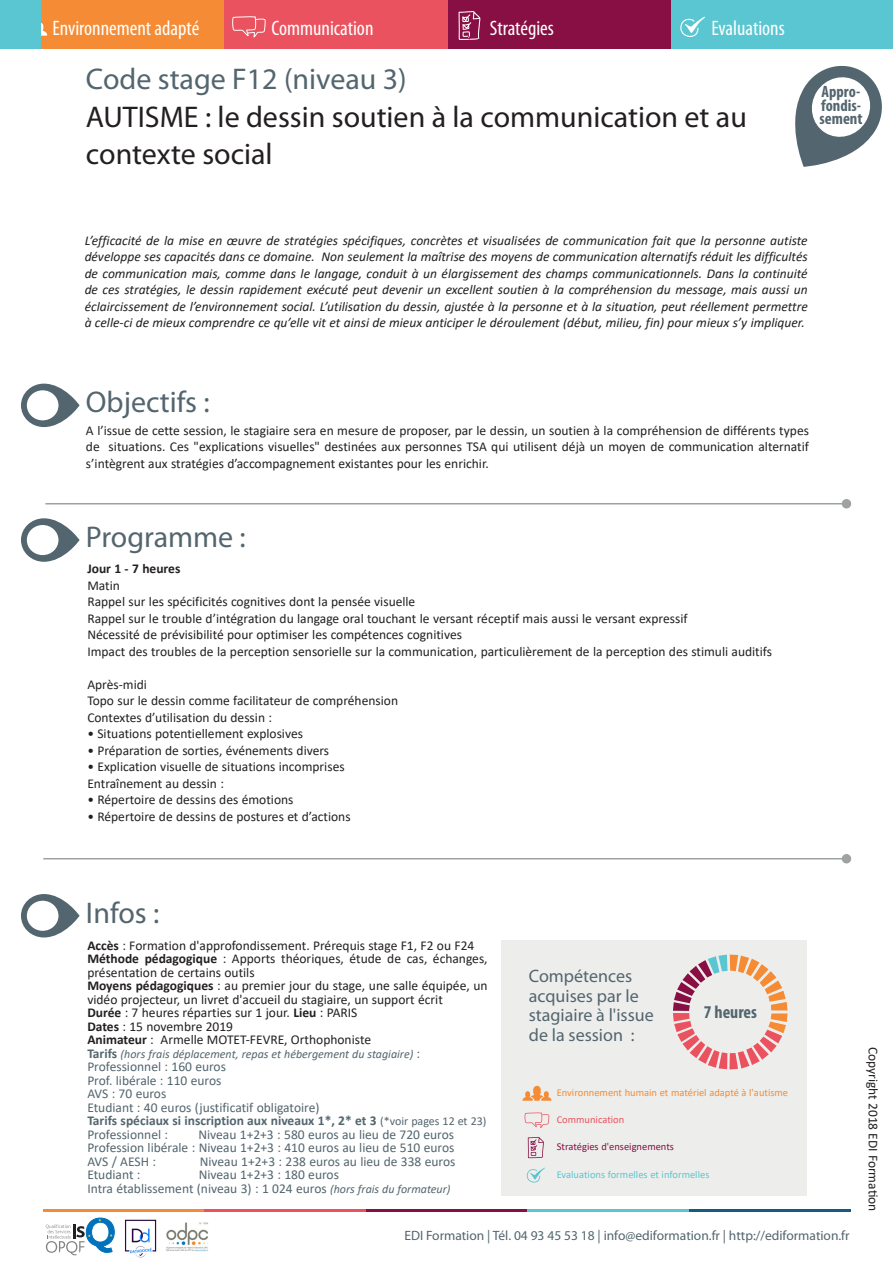
<style>
.page{position:relative;width:893px;height:1263px;background:#fff}
.page>*{position:absolute;margin:0;border:0;box-sizing:border-box;transform-origin:0 0}
.t1{font:30px/37.5px "Myriad Pro";color:#231f20}
.t2{font:30px "Myriad Pro";color:#53656e}
.t3{font:condensed 21px "Myriad Pro";color:#fff}
.t4{font:18px/19.5px "Myriad Pro";color:#53656e}
.t5{font:700 condensed 18px "Myriad Pro";color:#53656e}
.t6{font:700 condensed 16.5px/13.5px "Myriad Pro";color:#53656e}
.Body_Text_2{font:13.5px/16.5px "Calibri";color:#231f20}
.t7{font:italic 13.5px/16.5px "Calibri";color:#231f20;text-align:justify}
.Body_Text_2-2{font:13.5px "Calibri";color:#53656e}
.t8{font:13.5px "Myriad Pro";color:#53656e}
.Body_Text_2-3{font:700 13.5px "Calibri";color:#53656e}
.t9{font:700 13.5px "Calibri";color:#231f20}
.Body_Text_2-4{font:italic 12px "Calibri";color:#53656e}
.t10{font:10.5px "Calibri";color:#f58b34}
.t11{font:10.5px "Calibri";color:#5ac6d1}
.t12{font:10.5px "Calibri";color:#880f43}
.t13{font:10.5px "Calibri";color:#eb525f}
.s1{font-weight:700}
.s2{font-weight:700;font-style:normal;font-size:13.5px}
.s3{font-style:normal;font-size:13.5px}
.s4{font-weight:400;font-size:12px}
.s5{font-style:italic;font-size:12px}
</style>
<div class="page">
<svg style="left:46px;top:1218px;width:69px;height:37px"></svg>
<hr style="left:43px;top:1208px;width:161px;height:3px;background:#f58b34">
<hr style="left:204px;top:1208px;width:162px;height:3px;background:#eb525f">
<hr style="left:366px;top:1208px;width:161px;height:3px;background:#880f43">
<hr style="left:527px;top:1208px;width:162px;height:3px;background:#5ac6d1">
<hr style="left:689px;top:1208px;width:161px;height:3px;background:#135a86">
<img style="left:125px;top:1219px;width:32px;height:39px">
<img style="left:166px;top:1222px;width:42px;height:29px">
<svg style="left:21px;top:384px;width:59px;height:43px"></svg>
<hr style="left:45px;top:503px;width:799px;height:1px;background:#9fa39f">
<div style="left:842px;top:500px;width:8px;height:8px;background:#9fa39f;border-radius:50%"></div>
<div style="left:842px;top:499px;width:9px;height:9px;border:2px solid #9fa39f;border-radius:50%"></div>
<svg style="left:21px;top:518px;width:59px;height:44px"></svg>
<svg style="left:21px;top:894px;width:59px;height:43px"></svg>
<hr style="left:43px;top:858px;width:801px;height:1px;background:#9fa39f">
<div style="left:842px;top:855px;width:8px;height:8px;background:#9fa39f;border-radius:50%"></div>
<div style="left:842px;top:854px;width:9px;height:9px;border:2px solid #9fa39f;border-radius:50%"></div>
<div style="left:502px;top:940px;width:305px;height:256px;background:#edeeec"></div>
<svg style="left:522px;top:1086px;width:29px;height:15px"></svg>
<svg style="left:525px;top:1112px;width:24px;height:16px"></svg>
<svg style="left:528px;top:1137px;width:16px;height:21px"></svg>
<svg style="left:527px;top:1167px;width:18px;height:16px"></svg>
<svg style="left:673px;top:954px;width:114px;height:115px"></svg>
<div style="left:0;top:0;width:225px;height:49px;background:#f58b34"></div>
<div style="left:225px;top:0;width:223px;height:49px;background:#eb525f"></div>
<div style="left:448px;top:0;width:223px;height:49px;background:#880f43"></div>
<div style="left:671px;top:0;width:222px;height:49px;background:#5ac6d1"></div>
<svg style="left:459px;top:11px;width:21px;height:29px"></svg>
<svg style="left:40px;top:15px;width:7px;height:21px"></svg>
<svg style="left:232px;top:16px;width:34px;height:21px"></svg>
<svg style="left:680px;top:17px;width:25px;height:20px"></svg>
<svg style="left:795px;top:65px;width:87px;height:102px"></svg>
<div style="left:0;top:0;width:40px;height:49px;background:#5ac6d1"></div>
<p class="t3" style="left:52px;top:15px;width:148px">Environnement adapté</p>
<p class="t3" style="left:272px;top:15px;width:103px">Communication</p>
<p class="t3" style="left:490px;top:15px;width:66px">Stratégies</p>
<p class="t3" style="left:711px;top:15px;width:75px">Evaluations</p>
<p class="t2" style="left:86px;top:61px;width:322px">Code stage F12 (niveau 3)</p>
<p class="t1" style="left:86px;top:97px;width:662px">AUTISME : le dessin soutien à la communication et au contexte social</p>
<p class="t6" style="left:819px;top:85px;width:45px">Appro&shy;fondis&shy;sement</p>
<p class="t7" style="left:85px;top:231px;width:725px">L’efficacité de la mise en œuvre de stratégies spécifiques, concrètes et visualisées de communication fait que la personne autiste développe ses capacités dans ce domaine. Non seulement la maîtrise des moyens de communication alternatifs réduit les difficultés de communication mais, comme dans le langage, conduit à un élargissement des champs communicationnels. Dans la continuité de ces stratégies, le dessin rapidement exécuté peut devenir un excellent soutien à la compréhension du message, mais aussi un éclaircissement de l’environnement social. L’utilisation du dessin, ajustée à la personne et à la situation, peut réellement permettre à celle-ci de mieux comprendre ce qu’elle vit et ainsi de mieux anticiper le déroulement (début, milieu, fin) pour mieux s’y impliquer.</p>
<p class="t2" style="left:86px;top:384px;width:125px">Objectifs :</p>
<p class="Body_Text_2" style="left:86px;top:422px;width:725px;text-align:justify">A l’issue de cette session, le stagiaire sera en mesure de proposer, par le dessin, un soutien à la compréhension de différents types de situations. Ces "explications visuelles" destinées aux personnes TSA qui utilisent déjà un moyen de communication alternatif s’intègrent aux stratégies d’accompagnement existantes pour les enrichir.</p>
<p class="t2" style="left:86px;top:518px;width:161px">Programme :</p>
<p class="t9" style="left:87px;top:559px;width:95px">Jour 1 - 7 heures</p>
<p class="Body_Text_2" style="left:87px;top:577px;width:34px">Matin</p>
<p class="Body_Text_2" style="left:87px;top:593px;width:330px">Rappel sur les spécificités cognitives dont la pensée visuelle</p>
<p class="Body_Text_2" style="left:87px;top:610px;width:602px">Rappel sur le trouble d’intégration du langage oral touchant le versant réceptif mais aussi le versant expressif</p>
<p class="Body_Text_2" style="left:87px;top:626px;width:376px">Nécessité de prévisibilité pour optimiser les compétences cognitives</p>
<p class="Body_Text_2" style="left:87px;top:643px;width:686px">Impact des troubles de la perception sensorielle sur la communication, particulièrement de la perception des stimuli auditifs</p>
<p class="Body_Text_2" style="left:87px;top:676px;width:61px">Après-midi</p>
<p class="Body_Text_2" style="left:87px;top:692px;width:312px">Topo sur le dessin comme facilitateur de compréhension</p>
<p class="Body_Text_2" style="left:87px;top:709px;width:186px">Contextes d’utilisation du dessin :</p>
<p class="Body_Text_2" style="left:87px;top:725px;width:217px">• Situations potentiellement explosives</p>
<p class="Body_Text_2" style="left:87px;top:742px;width:243px">• Préparation de sorties, événements divers</p>
<p class="Body_Text_2" style="left:87px;top:758px;width:259px">• Explication visuelle de situations incomprises</p>
<p class="Body_Text_2" style="left:87px;top:775px;width:138px">Entraînement au dessin :</p>
<p class="Body_Text_2" style="left:87px;top:791px;width:208px">• Répertoire de dessins des émotions</p>
<p class="Body_Text_2" style="left:87px;top:808px;width:265px">• Répertoire de dessins de postures et d’actions</p>
<p class="t2" style="left:86px;top:894px;width:75px">Infos :</p>
<p class="Body_Text_2" style="left:87px;top:937px;width:389px"><span class="s1">Accès</span> : Formation d'approfondissement. Prérequis stage F1, F2 ou F24</p>
<p class="Body_Text_2" style="left:87px;top:952px;width:402px;line-height:13.5px"><span class="s1">Méthode pédagogique</span> : Apports théoriques, étude de cas, échanges, présentation de certains outils</p>
<p class="Body_Text_2" style="left:87px;top:979px;width:402px;line-height:13.5px"><span class="s1">Moyens pédagogiques</span> : au premier jour du stage, une salle équipée, un vidéo projecteur, un livret d'accueil du stagiaire, un support écrit</p>
<p class="Body_Text_2" style="left:87px;top:1004px;width:272px"><span class="s1">Durée</span> : 7 heures réparties sur 1 jour. <span class="s1">Lieu</span> : PARIS</p>
<p class="Body_Text_2" style="left:87px;top:1018px;width:147px"><span class="s1">Dates</span> : 15 novembre 2019</p>
<p class="Body_Text_2" style="left:87px;top:1031px;width:285px"><span class="s1">Animateur</span> : Armelle MOTET-FEVRE, Orthophoniste</p>
<p class="Body_Text_2-4" style="left:87px;top:1045px;width:334px"><span class="s2">Tarifs</span> (hors frais déplacement, repas et hébergement du stagiaire) <span class="s3">:</span></p>
<p class="Body_Text_2-2" style="left:87px;top:1057px;width:140px">Professionnel : 160 euros</p>
<p class="Body_Text_2-2" style="left:87px;top:1071px;width:136px">Prof. libérale : 110 euros</p>
<p class="Body_Text_2-2" style="left:87px;top:1084px;width:81px">AVS : 70 euros</p>
<p class="Body_Text_2-2" style="left:87px;top:1098px;width:234px">Etudiant : 40 euros (justificatif obligatoire)</p>
<p class="Body_Text_2-3" style="left:87px;top:1111px;width:401px">Tarifs spéciaux si inscription aux niveaux 1*, 2* et 3 <span class="s4">(*voir pages 12 et 23)</span></p>
<p class="Body_Text_2-2" style="left:87px;top:1125px;width:82px">Professionnel :</p>
<p class="Body_Text_2-2" style="left:198px;top:1125px;width:257px">Niveau 1+2+3 : 580 euros au lieu de 720 euros</p>
<p class="Body_Text_2-2" style="left:87px;top:1138px;width:369px">Profession libérale : Niveau 1+2+3 : 410 euros au lieu de 510 euros</p>
<p class="Body_Text_2-2" style="left:87px;top:1152px;width:70px">AVS / AESH :</p>
<p class="Body_Text_2-2" style="left:200px;top:1152px;width:257px">Niveau 1+2+3 : 238 euros au lieu de 338 euros</p>
<p class="Body_Text_2-2" style="left:87px;top:1165px;width:55px">Etudiant :</p>
<p class="Body_Text_2-2" style="left:199px;top:1165px;width:142px">Niveau 1+2+3 : 180 euros</p>
<p class="Body_Text_2-2" style="left:87px;top:1179px;width:365px">Intra établissement (niveau 3) : 1 024 euros <span class="s5">(hors frais du formateur)</span></p>
<p class="t4" style="left:529px;top:966px;width:126px">Compétences acquises par le stagiaire à l'issue de la session :</p>
<p class="t5" style="left:704px;top:1001px;width:55px">7 heures</p>
<p class="t10" style="left:557px;top:1085px;width:233px">Environnement humain et matériel adapté à l'autisme</p>
<p class="t13" style="left:557px;top:1112px;width:69px">Communication</p>
<p class="t12" style="left:557px;top:1140px;width:119px">Stratégies d'enseignements</p>
<p class="t11" style="left:557px;top:1167px;width:154px">Evaluations formelles et informelles</p>
<p class="Body_Text_2" style="left:882px;top:1047px;width:166px;rotate:90deg">Copyright 2018 EDI Formation</p>
<p class="t8" style="left:404px;top:1227px;width:447px">EDI Formation | Tél. 04 93 45 53 18 | info@ediformation.fr | http://ediformation.fr</p>
</div>
